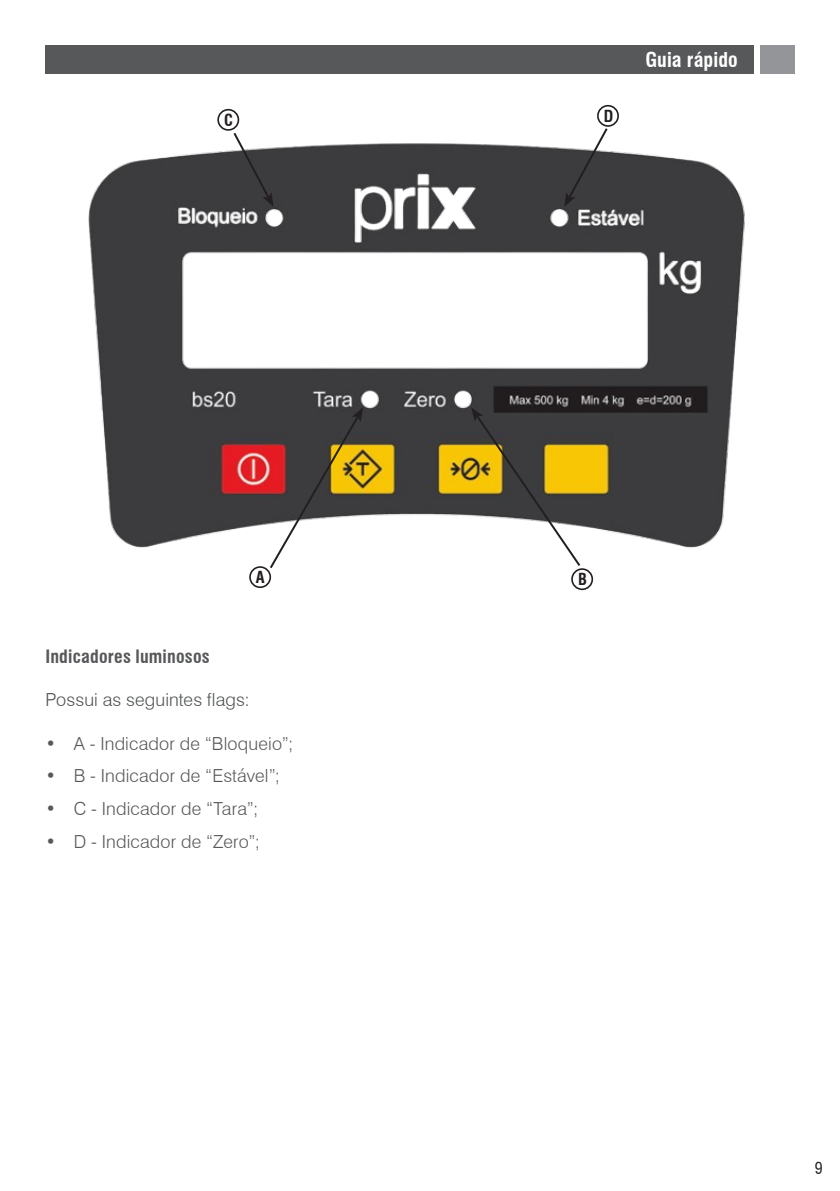
<style>
.page{position:relative;width:840px;height:1191px;background:#fff}
.page>*{position:absolute;margin:0;border:0;box-sizing:border-box;transform-origin:0 0}
.t1{font:700 condensed 20px "Swiss 721 BT";letter-spacing:.005em;color:#fff}
.t2{font:300 18px "Swiss 721 BT";letter-spacing:.01em;color:#57585a}
.Texto{font:300 18px "Swiss 721 BT";letter-spacing:.005em;color:#4f5152}
.Texto-2{font:700 condensed 18px "Swiss 721 BT";letter-spacing:.01em;color:#57585a}
.Texto-3{font:700 condensed 16.2px "Swiss 721 BT";color:#231f20}
.t3{font:condensed 16px "Swiss 721 BT";color:#231f20}
</style>
<div class="page">
<div style="left:45px;top:45px;width:708px;height:29px;background:#57585a"></div>
<div style="left:759px;top:45px;width:35px;height:29px;background:#939598"></div>
<img style="left:88px;top:143px;width:657px;height:405px">
<div style="left:217px;top:109px;width:22px;height:22px;border:2px solid #231f20;border-radius:50%"></div>
<div style="left:596px;top:105px;width:22px;height:22px;border:2px solid #231f20;border-radius:50%"></div>
<svg style="left:268px;top:407px;width:95px;height:162px"></svg>
<div style="left:249px;top:566px;width:22px;height:22px;border:2px solid #231f20;border-radius:50%"></div>
<svg style="left:471px;top:407px;width:111px;height:159px"></svg>
<div style="left:571px;top:568px;width:21px;height:22px;border:2px solid #231f20;border-radius:50%"></div>
<svg style="left:231px;top:133px;width:42px;height:74px"></svg>
<svg style="left:564px;top:126px;width:45px;height:81px"></svg>
<p class="Texto-3" style="left:224px;top:110px;width:10px">C</p>
<p class="Texto-3" style="left:603px;top:106px;width:11px">D</p>
<p class="t1" style="left:645px;top:47px;width:94px">Guia rápido</p>
<p class="Texto-3" style="left:255px;top:568px;width:10px">A</p>
<p class="Texto-3" style="left:578px;top:570px;width:10px">B</p>
<p class="Texto-2" style="left:45px;top:646px;width:166px">Indicadores luminosos</p>
<p class="Texto" style="left:45px;top:689px;width:206px">Possui as seguintes flags:</p>
<p class="t2" style="left:45px;top:732px;width:249px">• A - Indicador de “Bloqueio”;</p>
<p class="t2" style="left:45px;top:765px;width:236px">• B - Indicador de “Estável”;</p>
<p class="t2" style="left:45px;top:798px;width:214px">• C - Indicador de “Tara”;</p>
<p class="t2" style="left:45px;top:831px;width:216px">• D - Indicador de “Zero”;</p>
<p class="t3" style="left:814px;top:1159px;width:9px">9</p>
</div>
